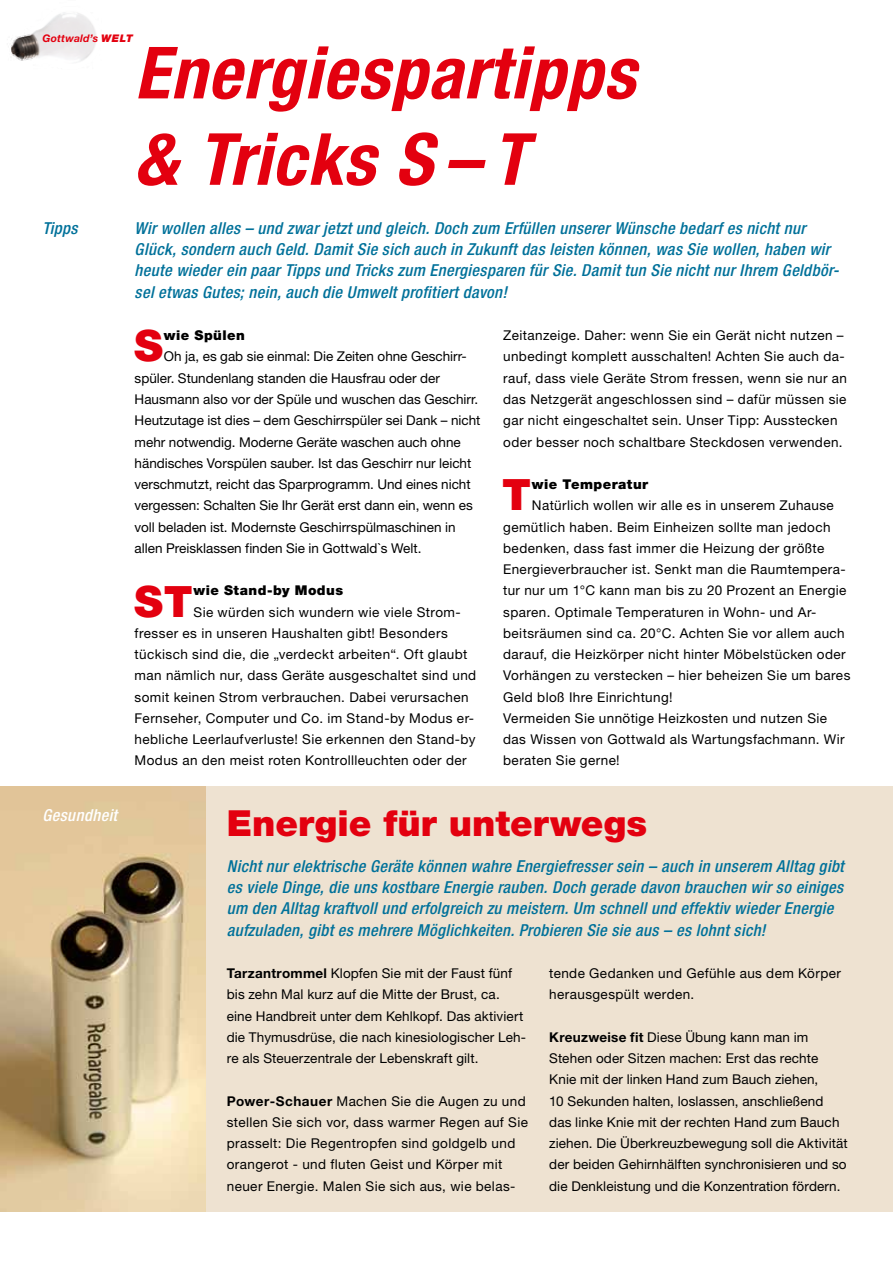
<style>
.page{position:relative;width:893px;height:1263px;background:#fff}
.page>*{position:absolute;margin:0;border:0;box-sizing:border-box;transform-origin:0 0}
.t1{font:italic 700 condensed 72px/86.4px "Helvetica Neue";letter-spacing:.015em;color:#e3000f}
.t2{font:900 43.35px "Helvetica Neue";color:#e3000f}
.t3{font:900 36px "Helvetica Neue";color:#e3000f}
.t4{font:italic 500 condensed 16.5px/21.3px "Helvetica Neue";letter-spacing:.02em;color:#00719a}
.t5{font:italic 500 condensed 16.5px "Helvetica Neue";letter-spacing:.025em;color:#fff}
.t6{font:13.5px/21.3px "Helvetica Neue";letter-spacing:.025em;color:#000}
.t7{font:13.5px/21.3px "Helvetica Neue";color:#000}
.t8{font:900 13.5px "Helvetica Neue";letter-spacing:.035em;color:#000}
.t9{font:italic 700 10.5px "Helvetica Neue";letter-spacing:.015em;color:#e3000f}
.s1{font-weight:900}
.s2{font-weight:700}
</style>
<div class="page">
<img style="left:11px;top:12px;width:85px;height:49px">
<div style="left:0;top:787px;width:893px;height:425px;background:#eee2d1"></div>
<img style="left:0;top:787px;width:206px;height:425px">
<p class="t9" style="left:43px;top:32px;width:92px">Gottwald’s <span class="s1">WELT</span></p>
<p class="t4" style="left:43px;top:217px;width:37px">Tipps</p>
<h1 class="t1" style="left:135px;top:29px;width:502px">Energiespartipps &amp; Tricks S – T</h1>
<p class="t4" style="left:135px;top:217px;width:706px">Wir wollen alles – und zwar jetzt und gleich. Doch zum Erfüllen unserer Wünsche bedarf es nicht nur Glück, sondern auch Geld. Damit Sie sich auch in Zukunft das leisten können, was Sie wollen, haben wir heute wieder ein paar Tipps und Tricks zum Energiesparen für Sie. Damit tun Sie nicht nur Ihrem Geldbör&shy;sel etwas Gutes; nein, auch die Umwelt profitiert davon!</p>
<h2 class="t2" style="left:134px;top:320px;width:30px">S</h2>
<p class="t8" style="left:164px;top:327px;width:82px">wie Spülen</p>
<p class="t7" style="left:135px;top:346px;width:347px;text-indent:29px">Oh ja, es gab sie einmal: Die Zeiten ohne Geschirr&shy;spüler. Stundenlang standen die Hausfrau oder der Hausmann also vor der Spüle und wuschen das Geschirr.<br>Heutzutage ist dies – dem Geschirrspüler sei Dank – nicht mehr notwendig. Moderne Geräte waschen auch ohne händisches Vorspülen sauber. Ist das Geschirr nur leicht verschmutzt, reicht das Sparprogramm. Und eines nicht vergessen: Schalten Sie Ihr Gerät erst dann ein, wenn es voll beladen ist. Modernste Geschirrspülmaschinen in allen Preisklassen finden Sie in Gottwald`s Welt.</p>
<h2 class="t2" style="left:134px;top:575px;width:60px">ST</h2>
<p class="t8" style="left:194px;top:582px;width:151px">wie Stand-by Modus</p>
<p class="t6" style="left:135px;top:601px;width:343px;text-indent:59px">Sie würden sich wundern wie viele Strom&shy;fresser es in unseren Haushalten gibt! Besonders tückisch sind die, die „verdeckt arbeiten“. Oft glaubt man nämlich nur, dass Geräte ausgeschaltet sind und somit keinen Strom verbrauchen. Dabei verursachen Fernseher, Computer und Co. im Stand-by Modus er&shy;hebliche Leerlaufverluste! Sie erkennen den Stand-by Modus an den meist roten Kontrollleuchten oder der</p>
<p class="t6" style="left:503px;top:325px;width:345px">Zeitanzeige. Daher: wenn Sie ein Gerät nicht nutzen – unbedingt komplett ausschalten! Achten Sie auch da&shy;rauf, dass viele Geräte Strom fressen, wenn sie nur an das Netzgerät angeschlossen sind – dafür müssen sie gar nicht eingeschaltet sein. Unser Tipp: Ausstecken oder besser noch schaltbare Steckdosen verwenden.</p>
<h2 class="t2" style="left:502px;top:469px;width:30px">T</h2>
<p class="t8" style="left:532px;top:476px;width:118px">wie Temperatur</p>
<p class="t6" style="left:503px;top:495px;width:349px;text-indent:29px">Natürlich wollen wir alle es in unserem Zuhause gemütlich haben. Beim Einheizen sollte man jedoch bedenken, dass fast immer die Heizung der größte Energieverbraucher ist. Senkt man die Raumtempera&shy;tur nur um 1°C kann man bis zu 20 Prozent an Energie sparen. Optimale Temperaturen in Wohn- und Ar&shy;beitsräumen sind ca. 20°C. Achten Sie vor allem auch darauf, die Heizkörper nicht hinter Möbelstücken oder Vorhängen zu verstecken – hier beheizen Sie um bares Geld bloß Ihre Einrichtung!<br>Vermeiden Sie unnötige Heizkosten und nutzen Sie das Wissen von Gottwald als Wartungsfachmann. Wir beraten Sie gerne!</p>
<p class="t5" style="left:43px;top:805px;width:76px">Gesundheit</p>
<h3 class="t3" style="left:227px;top:801px;width:422px">Energie für unterwegs</h3>
<p class="t4" style="left:227px;top:855px;width:618px">Nicht nur elektrische Geräte können wahre Energiefresser sein – auch in unserem Alltag gibt es viele Dinge, die uns kostbare Energie rauben. Doch gerade davon brauchen wir so einiges um den Alltag kraftvoll und erfolgreich zu meistern. Um schnell und effektiv wieder Energie aufzuladen, gibt es mehrere Möglichkeiten. Probieren Sie sie aus – es lohnt sich!</p>
<p class="t6" style="left:227px;top:962px;width:301px"><span class="s2">Tarzantrommel</span> Klopfen Sie mit der Faust fünf bis zehn Mal kurz auf die Mitte der Brust, ca. eine Handbreit unter dem Kehlkopf. Das aktiviert die Thymusdrüse, die nach kinesiologischer Leh&shy;re als Steuerzentrale der Lebenskraft gilt.</p>
<p class="t6" style="left:227px;top:1090px;width:303px"><span class="s2">Power-Schauer</span> Machen Sie die Augen zu und stellen Sie sich vor, dass warmer Regen auf Sie prasselt: Die Regentropfen sind goldgelb und orangerot - und fluten Geist und Körper mit neuer Energie. Malen Sie sich aus, wie belas-</p>
<p class="t6" style="left:549px;top:962px;width:293px">tende Gedanken und Gefühle aus dem Körper herausgespült werden.</p>
<p class="t6" style="left:549px;top:1026px;width:300px"><span class="s2">Kreuzweise fit</span> Diese Übung kann man im Stehen oder Sitzen machen: Erst das rechte Knie mit der linken Hand zum Bauch ziehen,<br>10 Sekunden halten, loslassen, anschließend das linke Knie mit der rechten Hand zum Bauch ziehen. Die Überkreuzbewegung soll die Aktivität der beiden Gehirnhälften synchronisieren und so die Denkleistung und die Konzentration fördern.</p>
</div>
